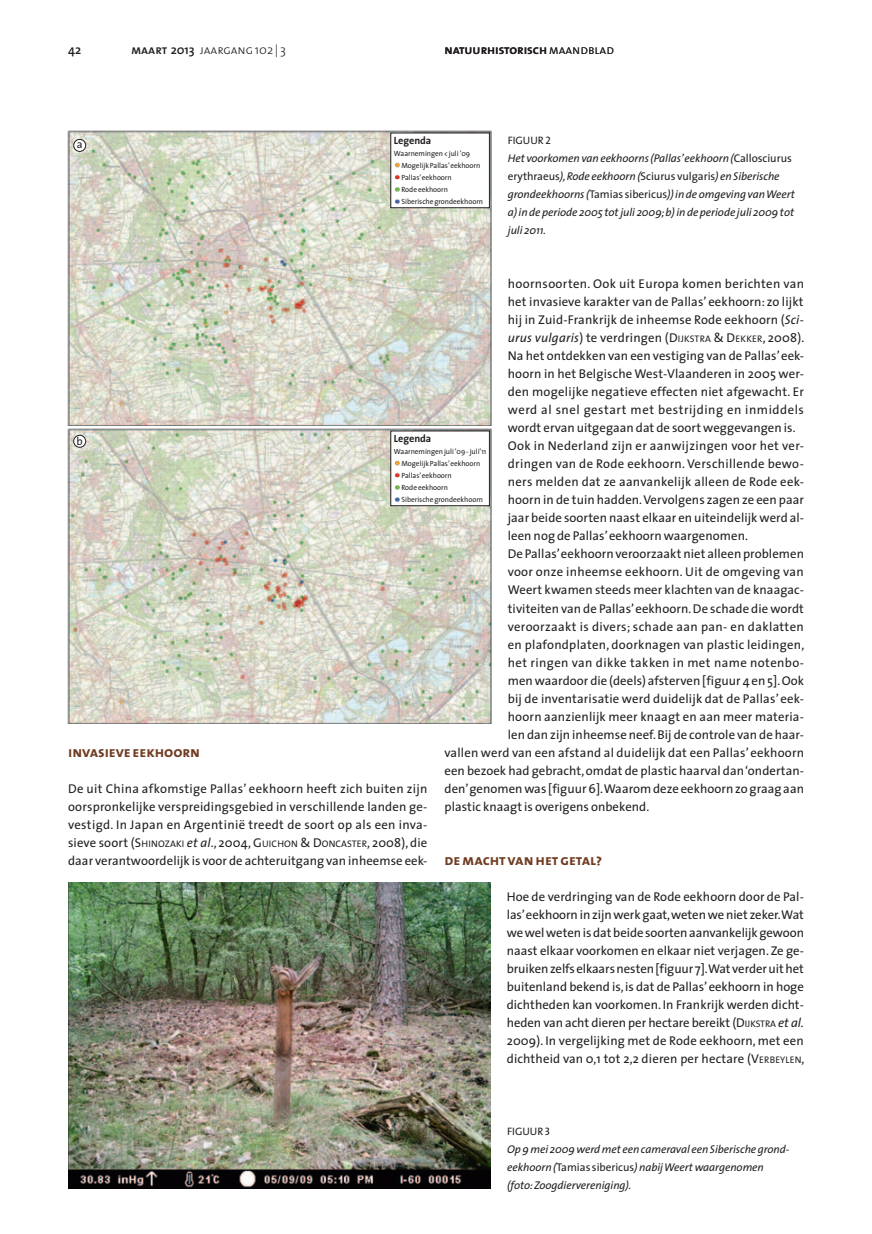
<style>
.page{position:relative;width:872px;height:1234px;background:#fff}
.page>*{position:absolute;margin:0;border:0;box-sizing:border-box;transform-origin:0 0}
.t1{font:15px "The Sans Bold Caps";letter-spacing:-.005em;color:#6f3c22}
.t2{font:12.75px/18px "The Sans";letter-spacing:.01em;color:#231f20;text-align:justify}
.t3{font:12.75px "The Sans";letter-spacing:.04em;color:#231f20}
.t4{font:12.75px "The Sans";letter-spacing:.03em;color:#231f20}
.t5{font:12.75px "The Sans Semi Bold Caps";letter-spacing:-.005em;color:#231f20}
.t6{font:12.75px "The Sans Light Caps";letter-spacing:-.005em;color:#231f20}
.t7{font:600 12.75px "The Sans";color:#231f20}
.t8{font:italic 11.25px/18px "The Sans";letter-spacing:-.005em;color:#231f20}
.t9{font:11.25px "The Sans";color:#231f20}
.t10{font:10.8px "The Sans Caps";letter-spacing:-.005em;color:#231f20}
.t11{font:700 10.5px "The Sans";letter-spacing:-.005em;color:#231f20}
.t12{font:7.5px/12px "The Sans";letter-spacing:-.005em;color:#231f20}
.s1{font-family:"The Sans Semi Bold Caps"}
.s2{font-family:"The Sans";font-weight:600}
.s3{font-family:"The Sans";font-weight:300}
.s4{font-family:"The Sans Light Caps"}
.s5{font-style:normal}
.s6{font-style:italic}
.s7{font-style:inherit}
.s8{font-size:9.6px}
</style>
<div class="page">
<img style="left:68px;top:130px;width:423px;height:295px">
<img style="left:68px;top:428px;width:423px;height:295px">
<div style="left:74px;top:139px;width:12px;height:12px;background:#fff;border-radius:50%"></div>
<div style="left:73px;top:139px;width:13px;height:13px;border:1px solid #231f20;border-radius:50%"></div>
<div style="left:74px;top:435px;width:12px;height:12px;background:#fff;border-radius:50%"></div>
<div style="left:73px;top:435px;width:13px;height:12px;border:1px solid #231f20;border-radius:50%"></div>
<img style="left:68px;top:882px;width:422px;height:306px">
<div style="left:391px;top:133px;width:98px;height:75px;background:#fff"></div>
<div style="left:390px;top:133px;width:99px;height:75px;border:1px solid #231f20"></div>
<img style="left:394px;top:162px;width:6px;height:42px">
<div style="left:391px;top:431px;width:98px;height:74px;background:#fff"></div>
<div style="left:390px;top:430px;width:99px;height:76px;border:1px solid #231f20"></div>
<img style="left:394px;top:460px;width:6px;height:42px">
<p class="t7" style="left:68px;top:39px;width:15px">42</p>
<p class="t6" style="left:131px;top:39px;width:156px"><span class="s1">maart</span> <span class="s2">2013</span> jaargang <span class="s3">102 | 3</span></p>
<p class="t5" style="left:444px;top:39px;width:171px">natuurhistorisch<span class="s4">maandblad</span></p>
<p class="t9" style="left:77px;top:135px;width:7px">a</p>
<p class="t11" style="left:394px;top:131px;width:39px">Legenda</p>
<p class="t12" style="left:401px;top:147px;width:83px;text-indent:-7px">Waarnemingen &lt; juli ’09<br>Mogelijk Pallas’ eekhoorn<br>Pallas’ eekhoorn<br>Rode eekhoorn<br>Siberische grondeekhoorn</p>
<p class="t10" style="left:508px;top:131px;width:44px">FIGUUR 2</p>
<p class="t8" style="left:508px;top:149px;width:288px">Het voorkomen van eekhoorns (Pallas’ eekhoorn (<span class="s5">Callosciurus erythraeus</span>), Rode eekhoorn (<span class="s5">Sciurus vulgaris</span>) en Siberische grondeekhoorns (<span class="s5">Tamias sibericus</span>)) in de omgeving van Weert a) in de periode 2005 tot juli 2009; b) in de periode juli 2009 tot juli 2011.</p>
<p class="t2" style="left:508px;top:274px;width:298px">hoornsoorten. Ook uit Europa komen berichten van</p>
<p class="t2" style="left:508px;top:292px;width:297px">het invasieve karakter van de Pallas’ eekhoorn: zo lijkt</p>
<p class="t2" style="left:508px;top:310px;width:298px">hij in Zuid-Frankrijk de inheemse Rode eekhoorn (<span class="s6">Sci-</span></p>
<p class="t2" style="left:508px;top:328px;width:298px"><span class="s6">urus vulgaris</span>) te verdringen (<span class="s7">D</span><span class="s8">IJKSTRA</span> <span class="s7">&amp; D</span><span class="s8">EKKER</span>, 2008).</p>
<p class="t2" style="left:508px;top:346px;width:298px">Na het ontdekken van een vestiging van de Pallas’ eek-</p>
<p class="t2" style="left:508px;top:364px;width:298px">hoorn in het Belgische West-Vlaanderen in 2005 wer-</p>
<p class="t2" style="left:508px;top:382px;width:298px">den mogelijke negatieve effecten niet afgewacht. Er</p>
<p class="t3" style="left:508px;top:399px;width:298px">werd al snel gestart met bestrijding en inmiddels</p>
<p class="t2" style="left:508px;top:418px;width:289px">wordt ervan uitgegaan dat de soort weggevangen is.</p>
<p class="t2" style="left:508px;top:436px;width:298px">Ook in Nederland zijn er aanwijzingen voor het ver-</p>
<p class="t2" style="left:508px;top:454px;width:298px">dringen van de Rode eekhoorn. Verschillende bewo-</p>
<p class="t2" style="left:508px;top:472px;width:298px">ners melden dat ze aanvankelijk alleen de Rode eek-</p>
<p class="t2" style="left:508px;top:490px;width:298px">hoorn in de tuin hadden. Vervolgens zagen ze een paar</p>
<p class="t2" style="left:508px;top:508px;width:298px">jaar beide soorten naast elkaar en uiteindelijk werd al-</p>
<p class="t2" style="left:508px;top:526px;width:242px">leen nog de Pallas’ eekhoorn waargenomen.</p>
<p class="t2" style="left:508px;top:544px;width:298px">De Pallas’ eekhoorn veroorzaakt niet alleen problemen</p>
<p class="t2" style="left:508px;top:562px;width:297px">voor onze inheemse eekhoorn. Uit de omgeving van</p>
<p class="t2" style="left:508px;top:580px;width:298px">Weert kwamen steeds meer klachten van de knaagac-</p>
<p class="t2" style="left:508px;top:598px;width:298px">tiviteiten van de Pallas’ eekhoorn. De schade die wordt</p>
<p class="t2" style="left:508px;top:616px;width:297px">veroorzaakt is divers; schade aan pan- en daklatten</p>
<p class="t2" style="left:508px;top:634px;width:298px">en plafondplaten, doorknagen van plastic leidingen,</p>
<p class="t4" style="left:508px;top:651px;width:298px">het ringen van dikke takken in met name notenbo-</p>
<p class="t2" style="left:508px;top:670px;width:298px">men waardoor die (deels) afsterven [figuur 4 en 5]. Ook</p>
<p class="t2" style="left:508px;top:688px;width:298px">bij de inventarisatie werd duidelijk dat de Pallas’ eek-</p>
<p class="t2" style="left:508px;top:706px;width:298px">hoorn aanzienlijk meer knaagt en aan meer materia-</p>
<p class="t2" style="left:508px;top:724px;width:298px">len dan zijn inheemse neef. Bij de controle van de haar-</p>
<p class="t2" style="left:444px;top:742px;width:361px">vallen werd van een afstand al duidelijk dat een Pallas’ eekhoorn</p>
<p class="t2" style="left:444px;top:760px;width:361px">een bezoek had gebracht, omdat de plastic haarval dan ‘ondertan-</p>
<p class="t2" style="left:444px;top:778px;width:361px">den’ genomen was [figuur 6]. Waarom deze eekhoorn zo graag aan</p>
<p class="t2" style="left:444px;top:796px;width:206px">plastic knaagt is overigens onbekend.</p>
<p class="t11" style="left:394px;top:429px;width:39px">Legenda</p>
<p class="t12" style="left:401px;top:445px;width:86px;text-indent:-7px">Waarnemingen juli ’09 - juli’11<br>Mogelijk Pallas’ eekhoorn<br>Pallas’ eekhoorn<br>Rode eekhoorn<br>Siberische grondeekhoorn</p>
<p class="t9" style="left:76px;top:431px;width:8px">b</p>
<p class="t1" style="left:68px;top:738px;width:134px">invasieve eekhoorn</p>
<p class="t2" style="left:68px;top:778px;width:361px">De uit China afkomstige Pallas’ eekhoorn heeft zich buiten zijn oorspronkelijke verspreidingsgebied in verschillende landen ge&shy;vestigd. In Japan en Argentinië treedt de soort op als een inva&shy;sieve soort (<span class="s7">S</span><span class="s8">HINOZAKI</span> <span class="s6">et al</span>., 2004, <span class="s7">G</span><span class="s8">UICHON</span> <span class="s7">&amp; D</span><span class="s8">ONCASTER</span>, 2008), die daar verantwoordelijk is voor de achteruitgang van inheemse eek-</p>
<p class="t1" style="left:444px;top:846px;width:159px">de macht van het getal?</p>
<p class="t2" style="left:507px;top:886px;width:299px">Hoe de verdringing van de Rode eekhoorn door de Pal&shy;las’ eekhoorn in zijn werk gaat, weten we niet zeker. Wat we wel weten is dat beide soorten aanvankelijk gewoon naast elkaar voorkomen en elkaar niet verjagen. Ze ge&shy;bruiken zelfs elkaars nesten [figuur 7]. Wat verder uit het buitenland bekend is, is dat de Pallas’ eekhoorn in hoge dichtheden kan voorkomen. In Frankrijk werden dicht&shy;heden van acht dieren per hectare bereikt (<span class="s7">D</span><span class="s8">IJKSTRA</span> <span class="s6">et al.<br></span>2009). In vergelijking met de Rode eekhoorn, met een dichtheid van 0,1 tot 2,2 dieren per hectare (<span class="s7">V</span><span class="s8">ERBEYLEN</span>,</p>
<p class="t10" style="left:507px;top:1121px;width:44px">FIGUUR 3</p>
<p class="t8" style="left:507px;top:1139px;width:283px">Op 9 mei 2009 werd met een cameraval een Siberische grond&shy;eekhoorn (<span class="s5">Tamias sibericus</span>) nabij Weert waargenomen (foto: Zoogdiervereniging).</p>
</div>
